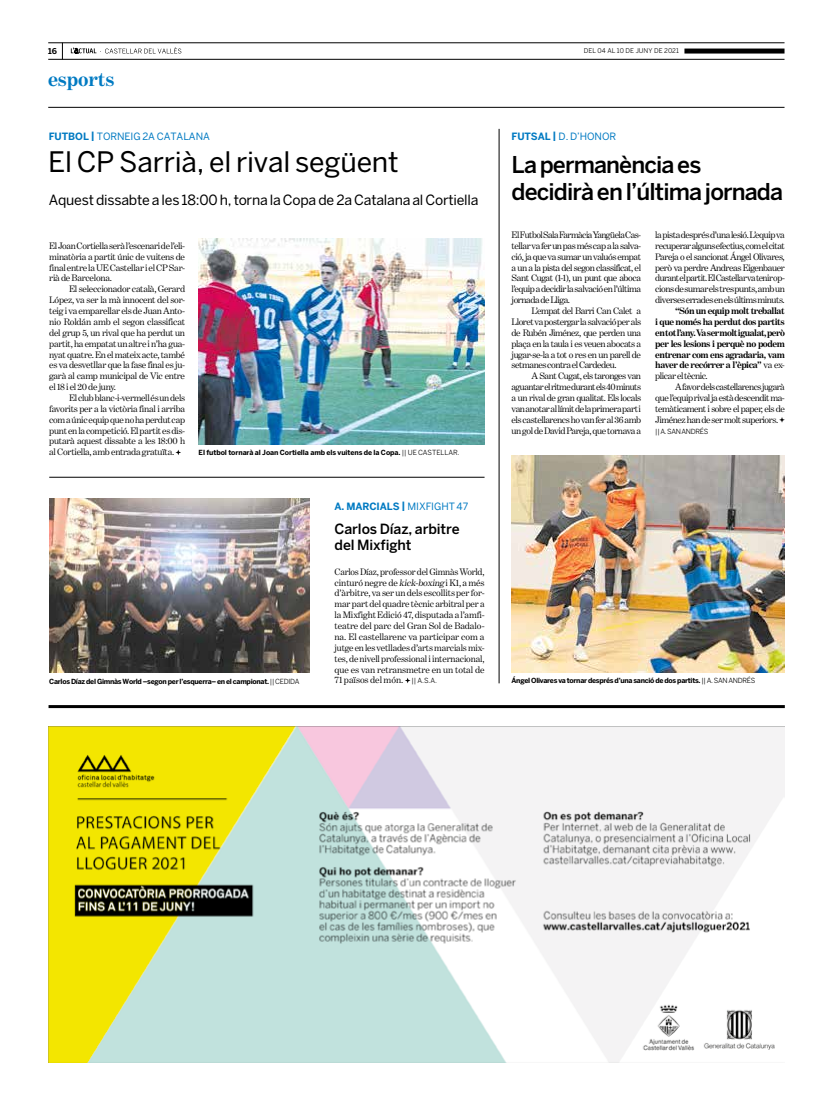
<style>
.page{position:relative;width:820px;height:1106px;background:#fff}
.page>*{position:absolute;margin:0;border:0;box-sizing:border-box;transform-origin:0 0}
.t1{font:28px "Benton Sans";letter-spacing:-.005em;color:#000}
.t2{font:500 23px/27px "Benton Sans";letter-spacing:-.04em;color:#000}
.t3{font:700 20px "Benton Modern One";letter-spacing:-.005em;color:#007ac2}
.t4{font:14px "Benton Sans";letter-spacing:-.015em;color:#000}
.t5{font:500 14px/16px "Benton Sans";letter-spacing:-.01em;color:#000}
.t6{font:10px "Benton Sans";letter-spacing:-.005em;color:#007ac2}
.t7{font:700 10px "Benton Sans";letter-spacing:-.01em;color:#007ac2}
.t8{font:9.5px/10.9px "Benton Modern One";letter-spacing:-.045em;color:#000;text-align:justify}
.t9{font:700 9.5px/10.9px "Benton Modern One";letter-spacing:-.045em;color:#000;text-align:justify}
.t10{font:9.5px "Benton Modern One";letter-spacing:-.005em;color:#000}
.t11{font:700 8px "Benton Sans";color:#000}
.t12{font:700 7px "Benton Sans";letter-spacing:-.04em;color:#000}
.t13{font:700 7px "Benton Sans";letter-spacing:-.01em;color:#000}
.t14{font:7px "Benton Sans";letter-spacing:-.045em;color:#000}
.t15{font:6.5px "Benton Sans";letter-spacing:.005em;color:#000}
.s1{font-weight:700}
.s2{font-weight:400}
.s3{font-style:italic}
.s4{font-family:"Benton Sans";font-size:7px}
</style>
<div class="page">
<svg style="left:62px;top:44px;width:1px;height:15px"></svg>
<hr style="left:48px;top:107px;width:736px;height:1px;background:#000">
<hr style="left:48px;top:43px;width:736px;height:1px;background:#000">
<hr style="left:48px;top:59px;width:736px;height:1px;background:#000">
<div style="left:684px;top:49px;width:100px;height:5px;background:#000"></div>
<svg style="left:71px;top:47px;width:110px;height:7px"></svg>
<hr style="left:49px;top:705px;width:735px;height:3px;background:#000">
<svg style="left:175px;top:449px;width:6px;height:6px"></svg>
<img style="left:199px;top:238px;width:286px;height:206px">
<hr style="left:498px;top:129px;width:1px;height:554px;background:#000">
<svg style="left:779px;top:417px;width:5px;height:6px"></svg>
<img style="left:511px;top:455px;width:273px;height:217px">
<hr style="left:49px;top:477px;width:435px;height:1px;background:#000">
<img style="left:49px;top:498px;width:260px;height:174px">
<svg style="left:405px;top:678px;width:5px;height:5px"></svg>
<img style="left:48px;top:726px;width:736px;height:336px">
<p class="t11" style="left:48px;top:46px;width:10px">16</p>
<p class="t15" style="left:583px;top:47px;width:97px">DEL 04 AL 10 DE JUNY DE 2021</p>
<h3 class="t3" style="left:48px;top:68px;width:68px">esports</h3>
<p class="t6" style="left:49px;top:131px;width:162px"><span class="s1">FUTBOL |</span> TORNEIG 2A CATALANA</p>
<h1 class="t1" style="left:48px;top:145px;width:352px">El CP Sarrià, el rival següent</h1>
<h3 class="t4" style="left:49px;top:192px;width:431px">Aquest dissabte a les 18:00 h, torna la Copa de 2a Catalana al Cortiella</h3>
<p class="t8" style="left:49px;top:240px;width:137px">El Joan Cortiella serà l’escenari de l’eli&shy;minatòria a partit únic de vuitens de final entre la UE Castellar i el CP Sar&shy;rià de Barcelona.</p>
<p class="t8" style="left:49px;top:284px;width:137px;text-indent:20px">El seleccionador català, Gerard López, va ser la mà innocent del sor&shy;teig i va emparellar els de Juan Anto&shy;nio Roldán amb el segon classificat del grup 5, un rival que ha perdut un partit, ha empatat un altre i n’ha gua&shy;nyat quatre. En el mateix acte, també es va desvetllar que la fase final es ju&shy;garà al camp municipal de Vic entre el 18 i el 20 de juny.</p>
<p class="t8" style="left:49px;top:392px;width:137px;text-indent:20px">El club blanc-i-vermell és un dels favorits per a la victòria final i arriba com a únic equip que no ha perdut cap punt en la competició. El partit es dis&shy;putarà aquest dissabte a les 18:00 h al Cortiella, amb entrada gratuïta.</p>
<p class="t13" style="left:198px;top:448px;width:262px">El futbol tornarà al Joan Cortiella amb els vuitens de la Copa. <span class="s2">|| UE CASTELLAR.</span></p>
<p class="t7" style="left:334px;top:500px;width:135px">A. MARCIALS | <span class="s2">MIXFIGHT 47</span></p>
<h3 class="t5" style="left:334px;top:520px;width:127px">Carlos Díaz, arbitre del Mixfight</h3>
<p class="t8" style="left:334px;top:566px;width:152px">Carlos Díaz, professor del Gimnàs World, cinturó negre de <span class="s3">kick-boxing</span> i K1, a més d’àrbitre, va ser un dels escollits per for&shy;mar part del quadre tècnic arbitral per a la Mixfight Edició 47, disputada a l’amfi&shy;teatre del parc del Gran Sol de Badalo&shy;na. El castellarenc va participar com a jutge en les vetllades d’arts marcials mix&shy;tes, de nivell professional i internacional, que es van retransmetre en un total de</p>
<p class="t12" style="left:49px;top:677px;width:252px">Carlos Díaz del Gimnàs World –segon per l’esquerra– en el campionat. <span class="s2">|| CEDIDA</span></p>
<p class="t10" style="left:334px;top:675px;width:104px">71 països del món. <span class="s4">|| A.S.A.</span></p>
<p class="t6" style="left:511px;top:131px;width:106px"><span class="s1">FUTSAL |</span> D. D’HONOR</p>
<h2 class="t2" style="left:511px;top:151px;width:273px">La permanència es decidirà en l’última jornada</h2>
<p class="t8" style="left:511px;top:229px;width:131px">El Futbol Sala Farmàcia Yangüela Cas&shy;tellar va fer un pas més cap a la salva&shy;ció, ja que va sumar un valuós empat a un a la pista del segon classificat, el Sant Cugat (1-1), un punt que aboca l’equip a decidir la salvació en l’última jornada de Lliga.</p>
<p class="t8" style="left:511px;top:305px;width:131px;text-indent:20px">L’empat del Barri Can Calet a Lloret va postergar la salvació per als de Rubén Jiménez, que perden una plaça en la taula i es veuen abocats a jugar-se-la a tot o res en un parell de setmanes contra el Cardedeu.</p>
<p class="t8" style="left:511px;top:370px;width:131px;text-indent:20px">A Sant Cugat, els taronges van aguantar el ritme durant els 40 minuts a un rival de gran qualitat. Els locals van anotar al límit de la primera part i els castellarencs ho van fer al 36 amb un gol de David Pareja, que tornava a</p>
<p class="t8" style="left:655px;top:229px;width:131px">la pista després d’una lesió. L’equip va recuperar alguns efectius, com el citat Pareja o el sancionat Ángel Olivares, però va perdre Andreas Eigenbauer durant el partit. El Castellar va tenir op&shy;cions de sumar els tres punts, amb un diverses errades en els últims minuts.</p>
<p class="t9" style="left:655px;top:305px;width:131px;text-indent:20px">“Són un equip molt treballat i que només ha perdut dos partits en tot l’any. Va ser molt igualat, però per les lesions i perquè no podem entrenar com ens agradaria, vam haver de recórrer a l’èpica” <span class="s2">va ex&shy;plicar el tècnic.</span></p>
<p class="t8" style="left:655px;top:381px;width:131px;text-indent:20px">A favor dels castellarencs jugarà que l’equip rival ja està descendit ma&shy;temàticament i sobre el paper, els de Jiménez han de ser molt superiors.</p>
<p class="t14" style="left:655px;top:427px;width:54px">|| A. SAN ANDRÉS</p>
<p class="t12" style="left:511px;top:676px;width:245px">Ángel Olivares va tornar després d’una sanció de dos partits. <span class="s2">|| A. SAN ANDRÉS</span></p>
</div>
